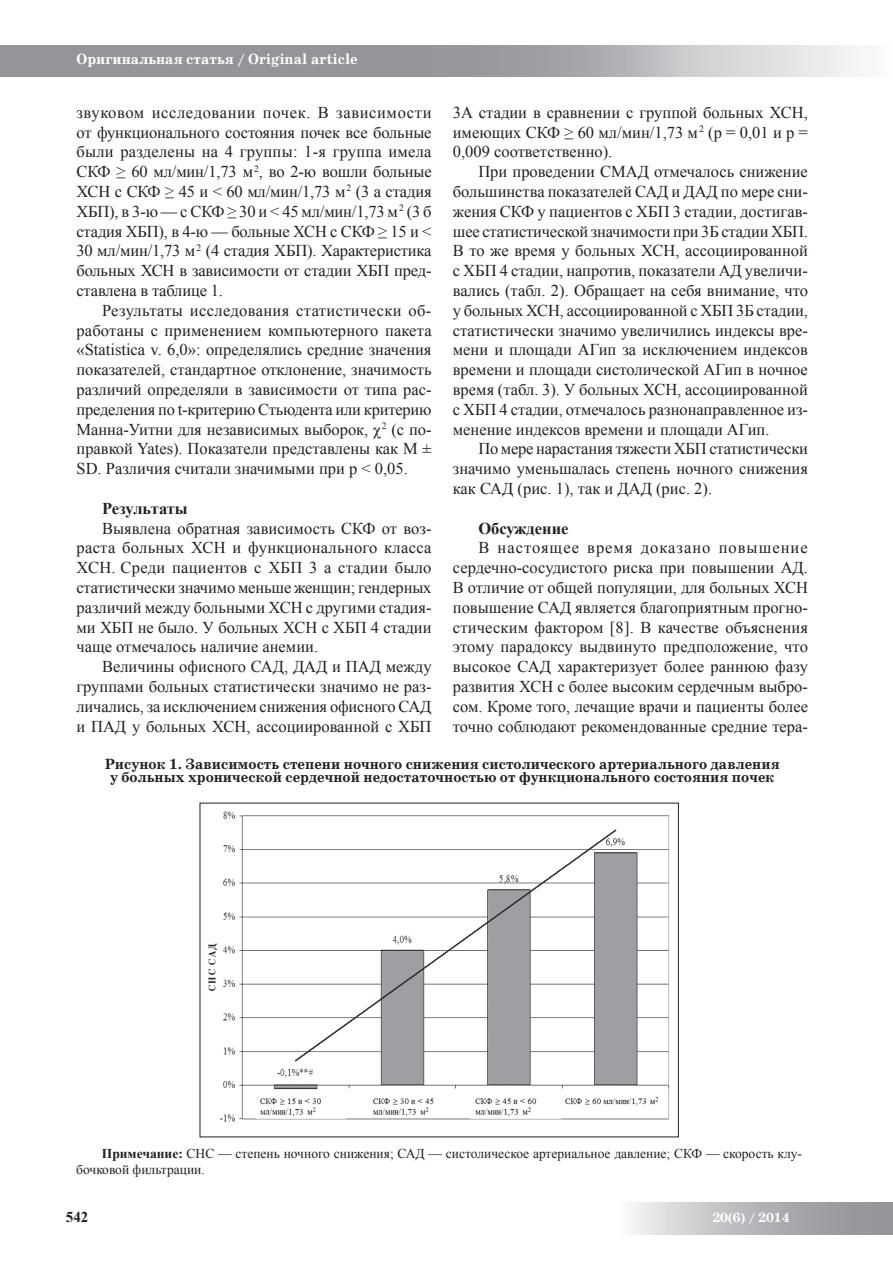
<style>
.page{position:relative;width:893px;height:1263px;background:#fff}
.page>*{position:absolute;margin:0;border:0;box-sizing:border-box;transform-origin:0 0}
.t1{font:16.5px/19.8px "Times New Roman";color:#231f20;text-align:justify}
.t2{font:700 16.5px "Times New Roman";color:#231f20}
.t3{font:700 15px/13.5px "School Book C";color:#231f20;text-align:center}
.t4{font:700 15px "School Book C";color:#fff}
.t5{font:700 15px "Times New Roman";color:#231f20}
.t6{font:13.5px/16.2px "Times New Roman";color:#231f20}
.t7{font:700 13.5px "School Book C";color:#fff}
.s1{font-weight:700}
</style>
<div class="page">
<svg style="left:0;top:45px;width:858px;height:32px;background:#a7a9ac"></svg>
<div style="left:619px;top:1202px;width:274px;height:32px;background:linear-gradient(to right,#eff0f1,#85878b)"></div>
<img style="left:208px;top:811px;width:462px;height:311px">
<p class="t4" style="left:77px;top:50px;width:283px">Оригинальная статья / Original article</p>
<p class="t1" style="left:76px;top:102px;width:357px">звуковом исследовании почек. В зависимости от функционального состояния почек все больные были разделены на 4 группы: 1‑я группа имела СКФ ≥ 60 мл/мин/1,73 м<sup>2</sup>, во 2‑ю вошли больные ХСН с СКФ ≥ 45 и &lt; 60 мл/мин/1,73 м<sup>2</sup> (3 а стадия ХБП), в 3‑ю — с СКФ ≥ 30 и &lt; 45 мл/мин/1,73 м<sup>2</sup> (3 б стадия ХБП), в 4‑ю — больные ХСН с СКФ ≥ 15 и &lt; 30 мл/мин/1,73 м<sup>2</sup> (4 стадия ХБП). Характеристика больных ХСН в зависимости от стадии ХБП пред&shy;ставлена в таблице 1.</p>
<p class="t1" style="left:76px;top:300px;width:357px;text-indent:26px">Результаты исследования статистически об&shy;работаны с применением компьютерного пакета «Statistica v. 6,0»: определялись средние значения показателей, стандартное отклонение, значимость различий определяли в зависимости от типа рас&shy;пределения по t‑критерию Стьюдента или критерию Манна-Уитни для независимых выборок, χ <sup>2</sup> (с по&shy;правкой Yates). Показатели представлены как M ± SD. Различия считали значимыми при p &lt; 0,05.</p>
<p class="t2" style="left:102px;top:497px;width:87px">Результаты</p>
<p class="t1" style="left:76px;top:518px;width:357px;text-indent:26px">Выявлена обратная зависимость СКФ от воз&shy;раста больных ХСН и функционального класса ХСН. Среди пациентов с ХБП 3 а стадии было статистически значимо меньше женщин; гендерных различий между больными ХСН с другими стадия&shy;ми ХБП не было. У больных ХСН с ХБП 4 стадии чаще отмечалось наличие анемии.</p>
<p class="t1" style="left:76px;top:656px;width:357px;text-indent:26px">Величины офисного САД, ДАД и ПАД между группами больных статистически значимо не раз&shy;личались, за исключением снижения офисного САД и ПАД у больных ХСН, ассоциированной с ХБП</p>
<p class="t1" style="left:453px;top:102px;width:357px">3А стадии в сравнении с группой больных ХСН, имеющих СКФ ≥ 60 мл/мин/1,73 м<sup>2</sup> (р = 0,01 и р = 0,009 соответственно).</p>
<p class="t1" style="left:453px;top:161px;width:357px;text-indent:26px">При проведении СМАД отмечалось снижение большинства показателей САД и ДАД по мере сни&shy;жения СКФ у пациентов с ХБП 3 стадии, достигав&shy;шее статистической значимости при 3Б стадии ХБП.<br>В то же время у больных ХСН, ассоциированной с ХБП 4 стадии, напротив, показатели АД увеличи&shy;вались (табл. 2). Обращает на себя внимание, что у больных ХСН, ассоциированной с ХБП 3Б стадии, статистически значимо увеличились индексы вре&shy;мени и площади АГип за исключением индексов времени и площади систолической АГип в ночное время (табл. 3). У больных ХСН, ассоциированной с ХБП 4 стадии, отмечалось разнонаправленное из&shy;менение индексов времени и площади АГип.</p>
<p class="t1" style="left:453px;top:439px;width:357px;text-indent:26px">По мере нарастания тяжести ХБП статистически значимо уменьшалась степень ночного снижения как САД (рис. 1), так и ДАД (рис. 2).</p>
<p class="t2" style="left:478px;top:517px;width:92px">Обсуждение</p>
<p class="t1" style="left:453px;top:538px;width:357px;text-indent:26px">В настоящее время доказано повышение сердечно-сосудистого риска при повышении АД.<br>В отличие от общей популяции, для больных ХСН повышение САД является благоприятным прогно&shy;стическим фактором [8]. В качестве объяснения этому парадоксу выдвинуто предположение, что высокое САД характеризует более раннюю фазу развития ХСН с более высоким сердечным выбро&shy;сом. Кроме того, лечащие врачи и пациенты более точно соблюдают рекомендованные средние тера-</p>
<p class="t3" style="left:105px;top:757px;width:676px">Рисунок 1. Зависимость степени ночного снижения систолического артериального давления у больных хронической сердечной недостаточностью от функционального состояния почек</p>
<p class="t6" style="left:76px;top:1145px;width:727px;text-indent:26px"><span class="s1">Примечание:</span> СНС — степень ночного снижения; САД — систолическое артериальное давление; СКФ — скорость клу&shy;бочковой фильтрации.</p>
<p class="t5" style="left:66px;top:1207px;width:24px">542</p>
<p class="t7" style="left:712px;top:1210px;width:79px">20(6) / 2014</p>
</div>
